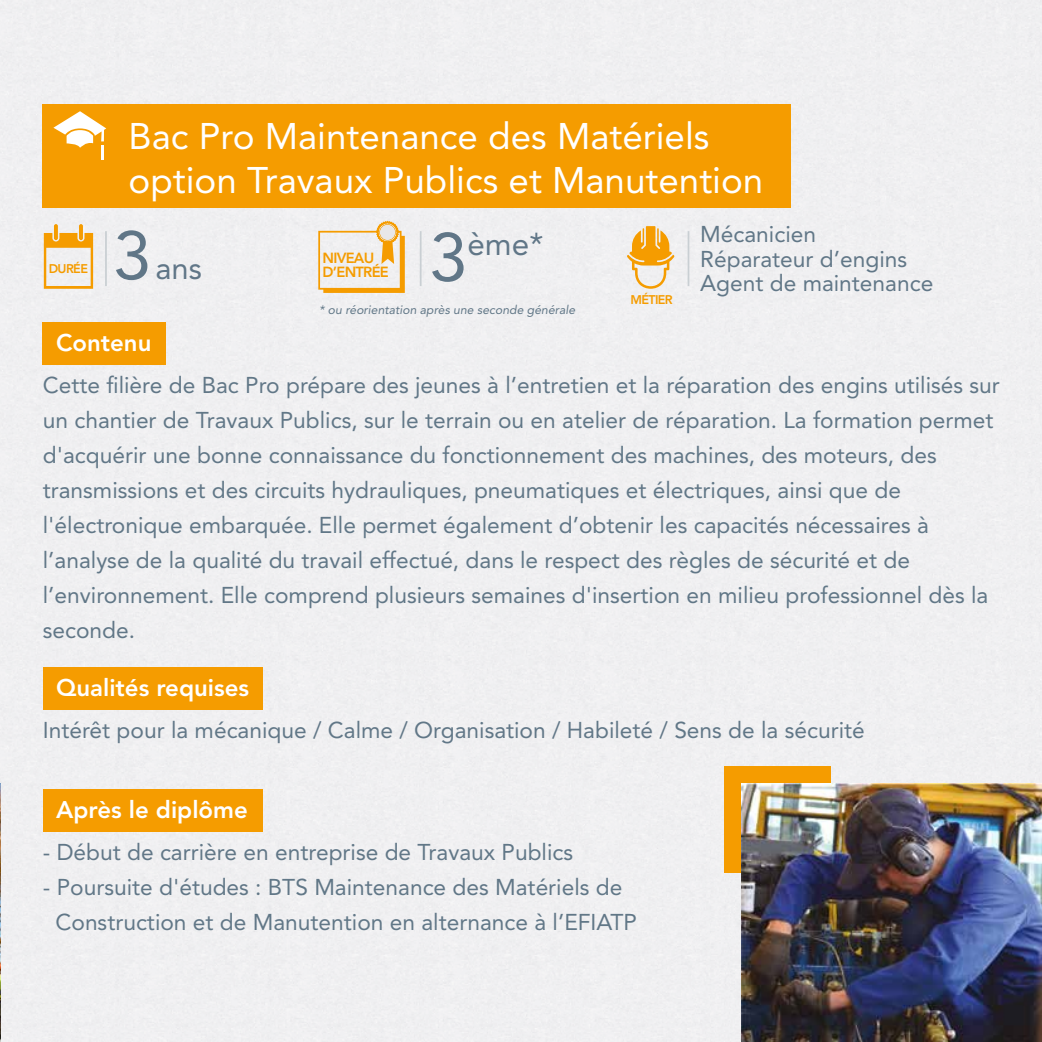
<style>
.page{position:relative;width:1042px;height:1042px;background:#efeff1}
.page>*{position:absolute;margin:0;border:0;box-sizing:border-box;transform-origin:0 0}
.t1{font:36.75px/44.1px "Avenir LT Std";color:#fff}
.t2{font:31.5px "Avenir LT Std";color:#607687}
.t3{font:30.97px "Avenir LT Std";color:#607687}
.t4{font:800 23.97px "Avenir LT Std";color:#fff}
.t5{font:22.75px/35px "Avenir LT Std";color:#617787}
.t6{font:800 14.53px "Avenir LT Std";letter-spacing:-.05em;color:#f59c00}
.t7{font:800 12.6px "Avenir LT Std";letter-spacing:-.05em;color:#f59c00}
.t8{font:italic 12.25px "Avenir LT Std";color:#617787}
.s1{font-size:68.08px}
</style>
<div class="page">
<div style="left:43px;top:104px;width:748px;height:104px;background:#f59c00"></div>
<svg style="left:53px;top:111px;width:53px;height:37px"></svg>
<hr style="left:101px;top:146px;width:3px;height:14px;background:#fff">
<hr style="left:420px;top:231px;width:1px;height:55px;background:#c9cfd3">
<hr style="left:105px;top:231px;width:2px;height:55px;background:#c9cfd3">
<hr style="left:687px;top:231px;width:2px;height:55px;background:#c9cfd3">
<svg style="left:627px;top:226px;width:47px;height:63px"></svg>
<div style="left:318px;top:231px;width:83px;height:59px;border:2px solid #f59c00"></div>
<svg style="left:323px;top:219px;width:82px;height:74px"></svg>
<svg style="left:379px;top:224px;width:17px;height:17px"></svg>
<div style="left:380px;top:225px;width:15px;height:15px;background:#e8e7e8;border-radius:50%"></div>
<svg style="left:44px;top:233px;width:49px;height:56px"></svg>
<svg style="left:54px;top:224px;width:4px;height:16px"></svg>
<hr style="left:79px;top:224px;width:4px;height:16px;background:#f59c00;border-radius:2px">
<div style="left:43px;top:323px;width:123px;height:42px;background:#f59c00"></div>
<div style="left:43px;top:789px;width:219px;height:42px;background:#f59c00"></div>
<div style="left:43px;top:668px;width:219px;height:42px;background:#f59c00"></div>
<div style="left:724px;top:766px;width:107px;height:106px;background:#f59c00"></div>
<img style="left:741px;top:783px;width:301px;height:259px">
<img style="left:0;top:784px;width:1px;height:258px">
<h1 class="t1" style="left:129px;top:114px;width:636px">Bac Pro Maintenance des Matériels option Travaux Publics et Manutention</h1>
<h3 class="t3" style="left:113px;top:250px;width:90px"><span class="s1">3</span>ans</h3>
<h2 class="t2" style="left:430px;top:226px;width:115px"><span class="s1">3</span>ème*</h2>
<p class="t5" style="left:700px;top:222px;width:235px;line-height:24.5px">Mécanicien<br>Réparateur d’engins<br>Agent de maintenance</p>
<p class="t6" style="left:322px;top:250px;width:53px">NIVEAU</p>
<p class="t7" style="left:49px;top:261px;width:41px">DURÉE</p>
<p class="t6" style="left:322px;top:263px;width:68px">D’ENTRÉE</p>
<p class="t7" style="left:630px;top:292px;width:44px">MÉTIER</p>
<p class="t8" style="left:319px;top:303px;width:258px">* ou réorientation après une seconde générale</p>
<p class="t4" style="left:56px;top:329px;width:97px">Contenu</p>
<p class="t5" style="left:43px;top:368px;width:958px">Cette filière de Bac Pro prépare des jeunes à l’entretien et la réparation des engins utilisés sur un chantier de Travaux Publics, sur le terrain ou en atelier de réparation. La formation permet d'acquérir une bonne connaissance du fonctionnement des machines, des moteurs, des transmissions et des circuits hydrauliques, pneumatiques et électriques, ainsi que de l'électronique embarquée. Elle permet également d’obtenir les capacités nécessaires à l’analyse de la qualité du travail effectué, dans le respect des règles de sécurité et de l’environnement. Elle comprend plusieurs semaines d'insertion en milieu professionnel dès la seconde.</p>
<p class="t4" style="left:56px;top:674px;width:194px">Qualités requises</p>
<p class="t5" style="left:43px;top:713px;width:823px">Intérêt pour la mécanique / Calme / Organisation / Habileté / Sens de la sécurité</p>
<p class="t4" style="left:56px;top:795px;width:193px">Après le diplôme</p>
<p class="t5" style="left:43px;top:835px;width:532px">- Début de carrière en entreprise de Travaux Publics</p>
<p class="t5" style="left:55px;top:870px;width:583px;text-indent:-13px">- Poursuite d'études : BTS Maintenance des Matériels de<br>Construction et de Manutention en alternance à l’EFIATP</p>
</div>
